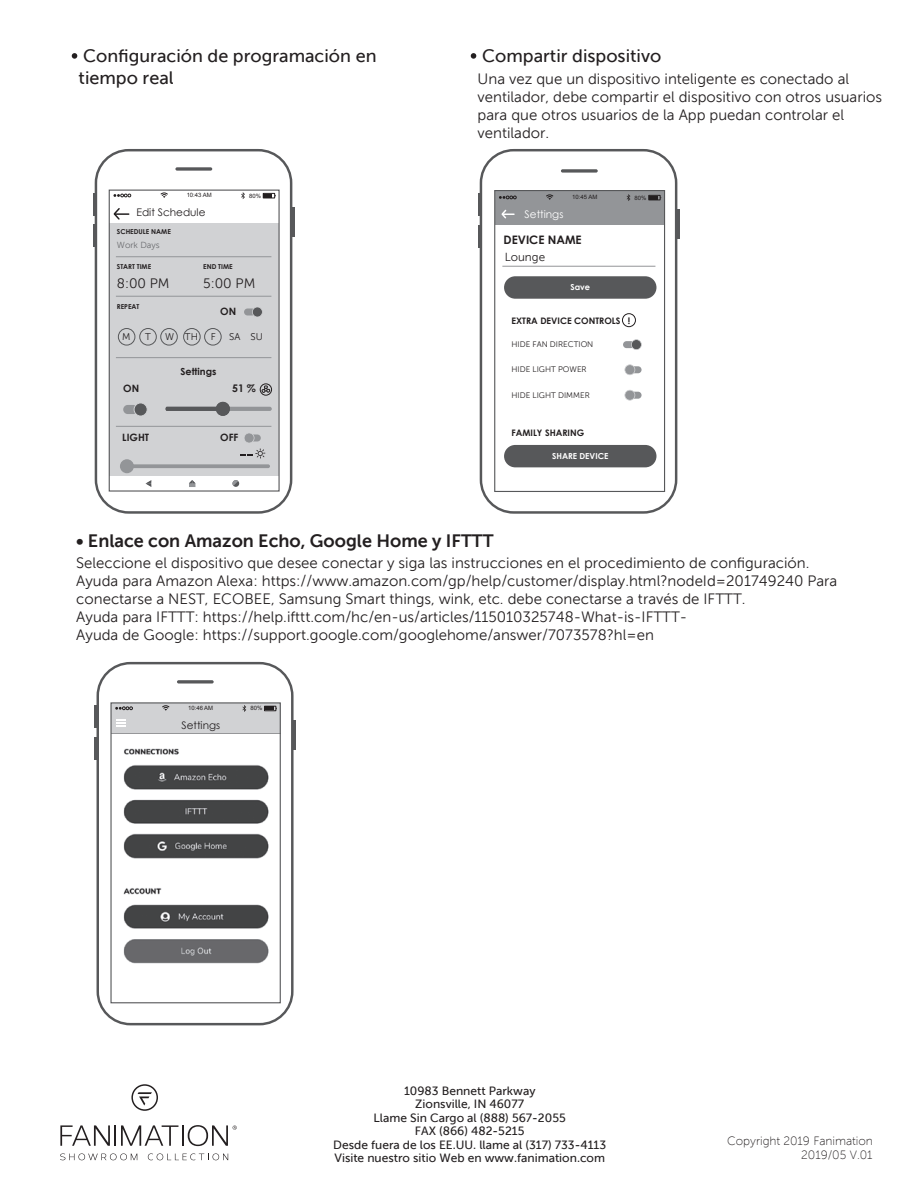
<style>
.page{position:relative;width:918px;height:1188px;background:#fff}
.page>*{position:absolute;margin:0;border:0;box-sizing:border-box;transform-origin:0 0}
.t1{font:18px/21.6px "Museo Sans 500";color:#231f20}
.t2{font:18px "Museo Sans 700";color:#231f20}
.t3{font:15px/18px "Museo Sans 300";color:#231f20}
.t4{font:13.65px "Museo Sans 300";color:#231f20}
.t5{font:12px/13.5px "Museo Sans 500";color:#231f20;text-align:center}
.t6{font:12px/14.4px "Museo Sans 100";letter-spacing:-.005em;color:#231f20;text-align:right}
.t7{font:700 11.7px "Century Gothic";color:#231f20}
.t8{font:11.7px "Museo Sans 300";color:#231f20}
.t9{font:10.5px "Century Gothic";color:#231f20}
.t10{font:10.5px "Century Gothic";color:#fff}
.t11{font:700 10.5px "Century Gothic";color:#231f20}
.t12{font:700 10.05px "Century Gothic";color:#231f20}
.t13{font:9.75px "Museo Sans 300";color:#231f20}
.t14{font:700 9.75px "Century Gothic";color:#231f20}
.t15{font:700 9px "Century Gothic";color:#231f20}
.t16{font:8.85px "Museo Sans 300";color:#6c6d70}
.t17{font:700 8.25px "Century Gothic";color:#fff}
.t18{font:8.1px "Museo Sans 300";color:#231f20}
.t19{font:700 6.75px "Century Gothic";color:#231f20}
.t20{font:6px "Arial";color:#231f20}
.t21{font:5.85px "Arial";color:#231f20}
</style>
<div class="page">
<svg style="left:60px;top:1153px;width:77px;height:7px"></svg>
<svg style="left:148px;top:1153px;width:80px;height:7px"></svg>
<svg style="left:60px;top:1125px;width:118px;height:21px"></svg>
<hr style="left:182px;top:1125px;width:2px;height:21px;background:#231f20">
<svg style="left:188px;top:1125px;width:49px;height:21px"></svg>
<svg style="left:131px;top:1084px;width:27px;height:27px"></svg>
<svg style="left:72px;top:53px;width:5px;height:6px"></svg>
<svg style="left:471px;top:53px;width:5px;height:6px"></svg>
<svg style="left:95px;top:149px;width:197px;height:365px"></svg>
<svg style="left:175px;top:167px;width:37px;height:4px"></svg>
<hr style="left:292px;top:207px;width:3px;height:30px;background:#57585a">
<div style="left:263px;top:193px;width:12px;height:5px;border:1px solid #231f20"></div>
<svg style="left:264px;top:194px;width:12px;height:4px"></svg>
<svg style="left:113px;top:194px;width:18px;height:3px"></svg>
<svg style="left:160px;top:193px;width:8px;height:5px"></svg>
<svg style="left:241px;top:192px;width:4px;height:7px"></svg>
<div style="left:109px;top:223px;width:170px;height:253px;background:#d1d2d4"></div>
<div style="left:109px;top:190px;width:171px;height:302px;border:1px solid #57585a"></div>
<hr style="left:93px;top:193px;width:2px;height:22px;background:#57585a">
<hr style="left:93px;top:225px;width:2px;height:22px;background:#57585a">
<hr style="left:116px;top:256px;width:155px;height:1px;background:#939598">
<hr style="left:116px;top:296px;width:155px;height:1px;background:#939598">
<hr style="left:116px;top:357px;width:155px;height:1px;background:#939598">
<hr style="left:116px;top:426px;width:155px;height:1px;background:#939598">
<div style="left:118px;top:328px;width:17px;height:17px;border:1px solid #57585a;border-radius:50%"></div>
<div style="left:140px;top:328px;width:17px;height:17px;border:1px solid #57585a;border-radius:50%"></div>
<div style="left:161px;top:328px;width:17px;height:17px;border:1px solid #57585a;border-radius:50%"></div>
<div style="left:183px;top:328px;width:17px;height:17px;border:1px solid #57585a;border-radius:50%"></div>
<div style="left:204px;top:328px;width:17px;height:17px;border:1px solid #57585a;border-radius:50%"></div>
<hr style="left:166px;top:407px;width:106px;height:4px;background:#939598;border-radius:2px">
<div style="left:216px;top:402px;width:14px;height:14px;background:#57585a;border-radius:50%"></div>
<svg style="left:261px;top:386px;width:9px;height:8px"></svg>
<div style="left:260px;top:384px;width:12px;height:11px;border:1px solid #231f20;border-radius:50%"></div>
<svg style="left:480px;top:149px;width:197px;height:365px"></svg>
<svg style="left:561px;top:169px;width:37px;height:4px"></svg>
<hr style="left:677px;top:209px;width:3px;height:30px;background:#57585a">
<div style="left:649px;top:195px;width:11px;height:5px;border:1px solid #231f20"></div>
<svg style="left:649px;top:196px;width:12px;height:4px"></svg>
<svg style="left:499px;top:196px;width:17px;height:3px"></svg>
<svg style="left:546px;top:195px;width:8px;height:5px"></svg>
<svg style="left:627px;top:194px;width:3px;height:7px"></svg>
<div style="left:494px;top:190px;width:171px;height:302px;border:1px solid #57585a"></div>
<hr style="left:478px;top:193px;width:3px;height:23px;background:#57585a">
<hr style="left:478px;top:225px;width:3px;height:22px;background:#57585a">
<div style="left:504px;top:276px;width:152px;height:23px;background:#57585a;border-radius:11px"></div>
<div style="left:504px;top:445px;width:152px;height:22px;background:#57585a;border-radius:11px"></div>
<hr style="left:502px;top:266px;width:153px;height:1px;background:#939598">
<div style="left:622px;top:313px;width:14px;height:14px;border:1px solid #231f20;border-radius:50%"></div>
<svg style="left:112px;top:207px;width:17px;height:14px"></svg>
<svg style="left:166px;top:407px;width:50px;height:4px"></svg>
<div style="left:120px;top:459px;width:14px;height:14px;background:#939598;border-radius:50%"></div>
<div style="left:244px;top:309px;width:11px;height:6px;background:#939598;border-radius:3px"></div>
<svg style="left:252px;top:307px;width:11px;height:10px"></svg>
<div style="left:623px;top:341px;width:11px;height:7px;background:#939598;border-radius:3px"></div>
<svg style="left:631px;top:339px;width:11px;height:11px"></svg>
<div style="left:630px;top:366px;width:12px;height:7px;background:#939598;border-radius:3px"></div>
<svg style="left:624px;top:364px;width:11px;height:11px"></svg>
<div style="left:630px;top:392px;width:12px;height:7px;background:#939598;border-radius:3px"></div>
<svg style="left:624px;top:390px;width:11px;height:11px"></svg>
<div style="left:123px;top:405px;width:15px;height:9px;background:#939598;border-radius:5px"></div>
<svg style="left:134px;top:403px;width:13px;height:13px"></svg>
<svg style="left:146px;top:480px;width:5px;height:7px"></svg>
<svg style="left:189px;top:480px;width:6px;height:7px"></svg>
<svg style="left:233px;top:480px;width:5px;height:6px"></svg>
<svg style="left:240px;top:433px;width:25px;height:26px"></svg>
<svg style="left:121px;top:464px;width:149px;height:4px"></svg>
<svg style="left:500px;top:208px;width:14px;height:12px"></svg>
<svg style="left:97px;top:662px;width:197px;height:363px"></svg>
<div style="left:111px;top:703px;width:169px;height:31px;background:#d1d2d4"></div>
<svg style="left:177px;top:680px;width:37px;height:4px"></svg>
<hr style="left:293px;top:720px;width:3px;height:30px;background:#57585a">
<div style="left:264px;top:706px;width:12px;height:5px;border:1px solid #231f20"></div>
<svg style="left:265px;top:707px;width:12px;height:3px"></svg>
<svg style="left:115px;top:707px;width:18px;height:3px"></svg>
<svg style="left:162px;top:705px;width:8px;height:6px"></svg>
<svg style="left:242px;top:705px;width:4px;height:7px"></svg>
<hr style="left:95px;top:706px;width:2px;height:22px;background:#57585a">
<hr style="left:95px;top:737px;width:2px;height:23px;background:#57585a">
<svg style="left:116px;top:719px;width:10px;height:8px"></svg>
<img style="left:112px;top:734px;width:167px;height:266px">
<div style="left:110px;top:702px;width:171px;height:301px;border:1px solid #57585a"></div>
<p class="t1" style="left:79px;top:45px;width:299px">Configuración de programación en tiempo real</p>
<p class="t20" style="left:187px;top:191px;width:27px">10:43 AM</p>
<p class="t20" style="left:249px;top:192px;width:13px">80%</p>
<p class="t9" style="left:136px;top:206px;width:71px">Edit Schedule</p>
<p class="t19" style="left:117px;top:227px;width:55px">SCHEDULE NAME</p>
<p class="t19" style="left:117px;top:262px;width:36px">START TIME</p>
<p class="t19" style="left:203px;top:262px;width:31px">END TIME</p>
<p class="t16" style="left:117px;top:241px;width:44px">Work Days</p>
<p class="t4" style="left:117px;top:276px;width:54px">8:00 PM</p>
<p class="t4" style="left:203px;top:276px;width:54px">5:00 PM</p>
<p class="t19" style="left:117px;top:302px;width:24px">REPEAT</p>
<p class="t12" style="left:220px;top:305px;width:17px">ON</p>
<p class="t13" style="left:122px;top:332px;width:10px">M</p>
<p class="t13" style="left:145px;top:332px;width:7px">T</p>
<p class="t13" style="left:165px;top:332px;width:34px">W TH</p>
<p class="t13" style="left:211px;top:332px;width:7px">F</p>
<p class="t13" style="left:229px;top:332px;width:35px">SA SU</p>
<p class="t14" style="left:180px;top:365px;width:38px">Settings</p>
<p class="t12" style="left:123px;top:382px;width:17px">ON</p>
<p class="t11" style="left:232px;top:382px;width:25px">51 %</p>
<p class="t12" style="left:122px;top:431px;width:28px">LIGHT</p>
<p class="t12" style="left:220px;top:431px;width:20px">OFF</p>
<p class="t1" style="left:482px;top:45px;width:181px">Compartir dispositivo</p>
<p class="t3" style="left:478px;top:70px;width:406px">Una vez que un dispositivo inteligente es conectado al ventilador, debe compartir el dispositivo con otros usuarios para que otros usuarios de la App puedan controlar el ventilador.</p>
<p class="t20" style="left:572px;top:193px;width:27px">10:45 AM</p>
<p class="t20" style="left:635px;top:193px;width:13px">80%</p>
<p class="t10" style="left:525px;top:208px;width:40px">Settings</p>
<p class="t8" style="left:505px;top:251px;width:42px">Lounge</p>
<p class="t7" style="left:504px;top:232px;width:80px">DEVICE NAME</p>
<p class="t17" style="left:570px;top:282px;width:21px">Save</p>
<p class="t15" style="left:512px;top:315px;width:120px">EXTRA DEVICE CONTROLS !</p>
<p class="t18" style="left:512px;top:340px;width:83px">HIDE FAN DIRECTION</p>
<p class="t18" style="left:512px;top:365px;width:77px">HIDE LIGHT POWER</p>
<p class="t18" style="left:512px;top:391px;width:80px">HIDE LIGHT DIMMER</p>
<p class="t15" style="left:512px;top:427px;width:74px">FAMILY SHARING</p>
<p class="t17" style="left:552px;top:451px;width:58px">SHARE DEVICE</p>
<p class="t2" style="left:76px;top:530px;width:419px">• Enlace con Amazon Echo, Google Home y IFTTT</p>
<p class="t3" style="left:76px;top:554px;width:763px">Seleccione el dispositivo que desee conectar y siga las instrucciones en el procedimiento de configuración.<br>Ayuda para Amazon Alexa: https://www.amazon.com/gp/help/customer/display.html?nodeId=201749240 Para conectarse a NEST, ECOBEE, Samsung Smart things, wink, etc. debe conectarse a través de IFTTT.<br>Ayuda para IFTTT: https://help.ifttt.com/hc/en-us/articles/115010325748-What-is-IFTTT-<br>Ayuda de Google: https://support.google.com/googlehome/answer/7073578?hl=en</p>
<p class="t21" style="left:188px;top:704px;width:27px">10:46 AM</p>
<p class="t21" style="left:250px;top:704px;width:13px">80%</p>
<p class="t9" style="left:181px;top:719px;width:40px">Settings</p>
<p class="t5" style="left:333px;top:1084px;width:274px">10983 Bennett Parkway<br>Zionsville, IN 46077<br>Llame Sin Cargo al (888) 567-2055<br>FAX (866) 482-5215<br>Desde fuera de los EE.UU. llame al (317) 733-4113<br>Visite nuestro sitio Web en www.fanimation.com</p>
<p class="t6" style="left:727px;top:1134px;width:147px">Copyright 2019 Fanimation<br>2019/05 V.01</p>
</div>
